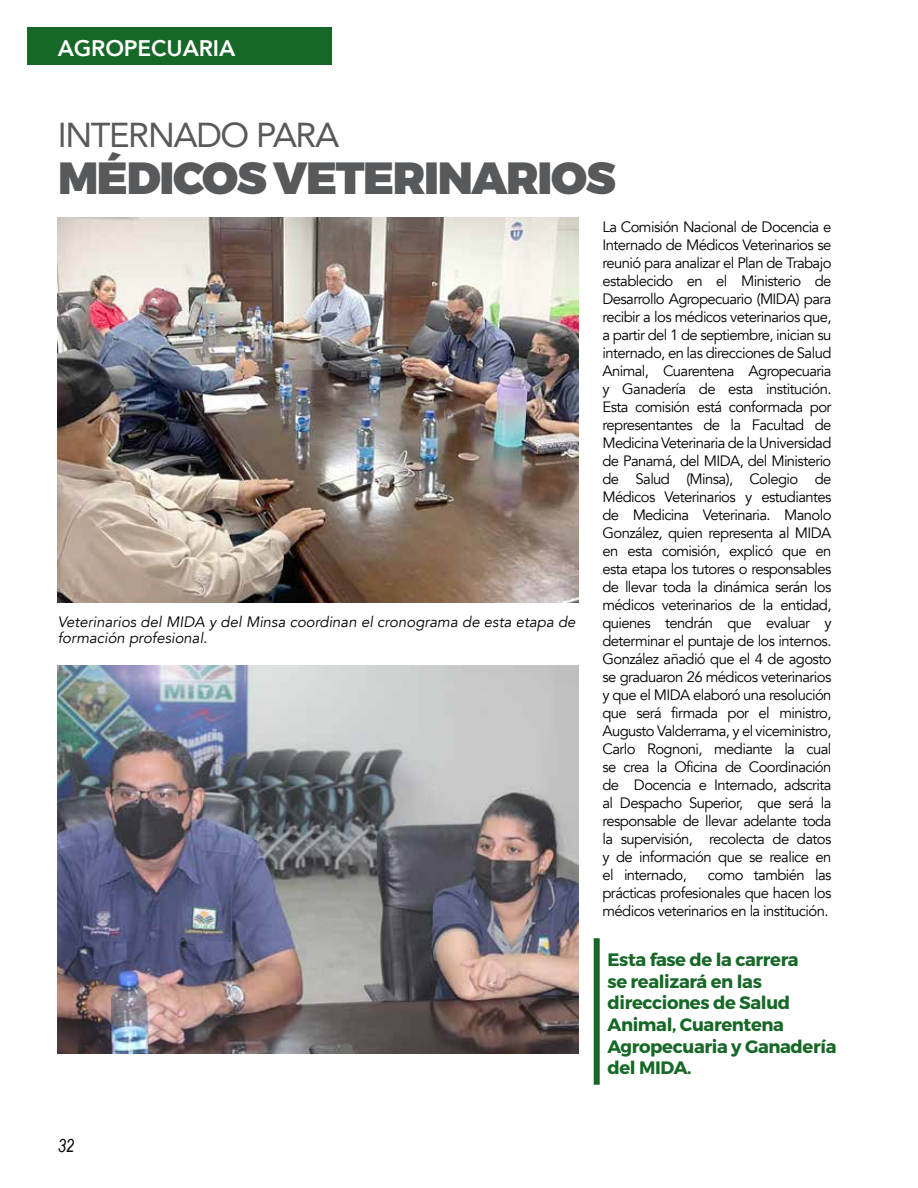
<style>
.page{position:relative;width:918px;height:1188px;background:#fff}
.page>*{position:absolute;margin:0;border:0;box-sizing:border-box;transform-origin:0 0}
.t1{font:900 45px "Montserrat";letter-spacing:-.03em;color:#58595b}
.t2{font:34.5px "Avenir";letter-spacing:-.04em;color:#58595b}
.t3{font:800 22.5px "Avenir";letter-spacing:-.005em;color:#fff}
.t4{font:700 18px/21.6px "Montserrat";letter-spacing:-.02em;color:#166827}
.t5{font:italic 18px "Arial Narrow";color:#000}
.t6{font:15px/18px "Avenir";letter-spacing:-.04em;color:#000;text-align:justify}
.t7{font:italic 15px/16.5px "Avenir";color:#000}
</style>
<div class="page">
<div style="left:27px;top:27px;width:305px;height:38px;background:#166827"></div>
<div style="left:594px;top:938px;width:6px;height:147px;background:#166827"></div>
<img style="left:58px;top:217px;width:520px;height:386px">
<img style="left:58px;top:666px;width:520px;height:388px">
<h3 class="t3" style="left:58px;top:30px;width:179px">AGROPECUARIA</h3>
<h2 class="t2" style="left:58px;top:107px;width:283px">INTERNADO PARA</h2>
<h1 class="t1" style="left:58px;top:149px;width:559px">MÉDICOS VETERINARIOS</h1>
<p class="t7" style="left:58px;top:614px;width:519px">Veterinarios del MIDA y del Minsa coordinan el cronograma de esta etapa de formación profesional.</p>
<p class="t5" style="left:58px;top:1133px;width:18px">32</p>
<p class="t6" style="left:603px;top:218px;width:230px">La Comisión Nacional de Docencia e Internado de Médicos Veterinarios se reunió para analizar el Plan de Trabajo establecido en el Ministerio de Desarrollo Agropecuario (MIDA) para recibir a los médicos veterinarios que, a partir del 1 de septiembre, inician su internado, en las direcciones de Salud Animal, Cuarentena Agropecuaria y Ganadería de esta institución.<br>Esta comisión está conformada por representantes de la Facultad de Medicina Veterinaria de la Universidad de Panamá, del MIDA, del Ministerio de Salud (Minsa), Colegio de Médicos Veterinarios y estudiantes de Medicina Veterinaria. Manolo González, quien representa al MIDA en esta comisión, explicó que en esta etapa los tutores o responsables de llevar toda la dinámica serán los médicos veterinarios de la entidad, quienes tendrán que evaluar y determinar el puntaje de los internos.<br>González añadió que el 4 de agosto se graduaron 26 médicos veterinarios y que el MIDA elaboró una resolución que será firmada por el ministro, Augusto Valderrama, y el viceministro, Carlo Rognoni, mediante la cual se crea la Oficina de Coordinación de Docencia e Internado, adscrita al Despacho Superior, que será la responsable de llevar adelante toda la supervisión, recolecta de datos y de información que se realice en el internado,</p>
<p class="t6" style="left:603px;top:866px;width:230px;text-indent:105px">como también las prácticas profesionales que hacen los médicos veterinarios en la institución.</p>
<p class="t4" style="left:608px;top:949px;width:230px">Esta fase de la carrera<br>se realizará en las direcciones de Salud<br>Animal, Cuarentena<br>Agropecuaria y Ganadería del MIDA.</p>
</div>
